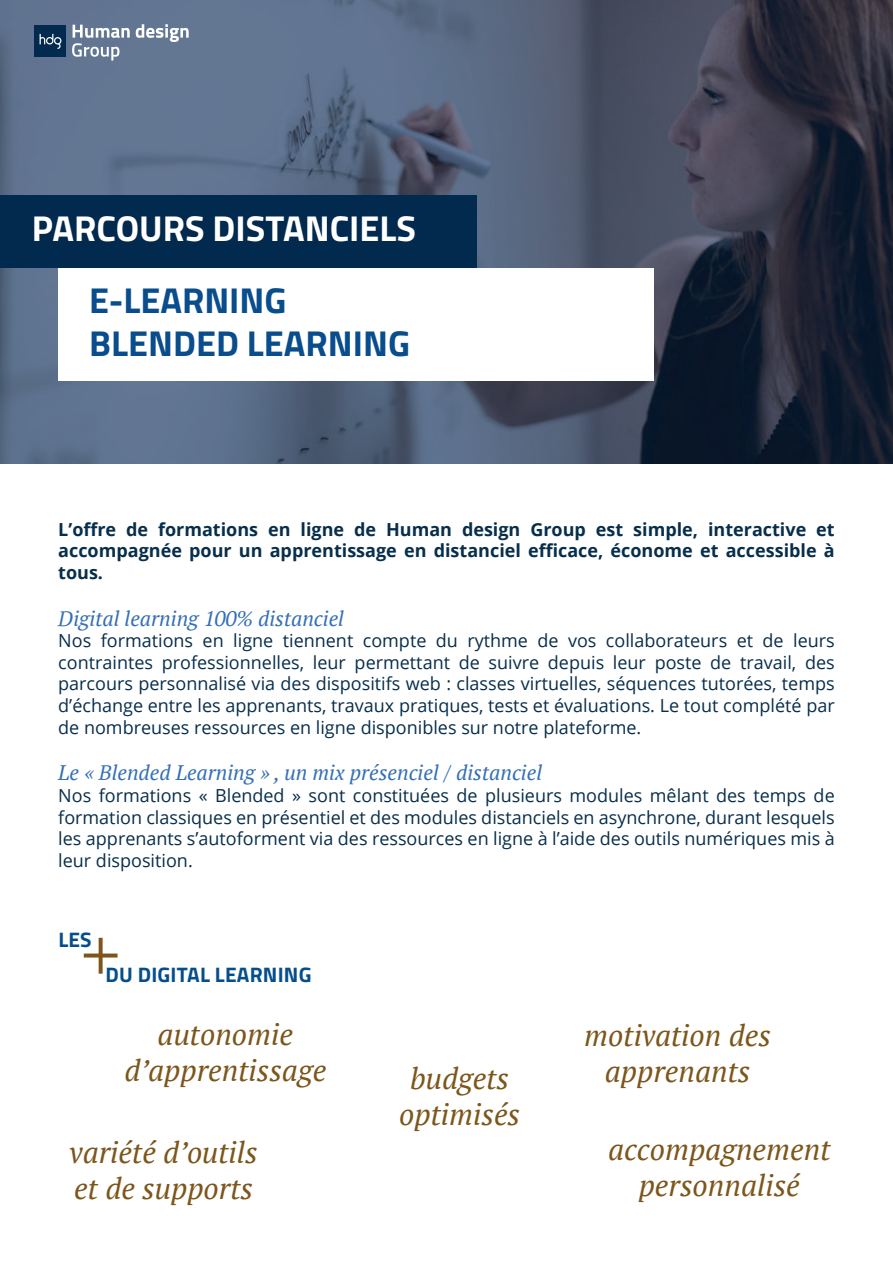
<style>
.page{position:relative;width:893px;height:1263px;background:#fff}
.page>*{position:absolute;margin:0;border:0;box-sizing:border-box;transform-origin:0 0}
.t1{font:italic 75px "PT Serif";color:#7c561b}
.t2{font:700 36px "Titillium";color:#094d8d}
.t3{font:700 36px "Titillium";color:#fff}
.t4{font:italic 30px "PT Serif";color:#7c561b}
.t5{font:italic 21px "PT Serif";color:#346fb7}
.t6{font:700 21px "Titillium";letter-spacing:.01em;color:#064e8b}
.t7{font:18px/21.6px "Open Sans";color:#072e4a;text-align:justify}
.t8{font:700 18px/21.6px "Open Sans";color:#072e4a;text-align:justify}
</style>
<div class="page">
<img style="left:0;top:0;width:893px;height:463px">
<div style="left:0;top:196px;width:476px;height:72px;background:#022a4e"></div>
<div style="left:34px;top:25px;width:32px;height:32px;background:#022a4e"></div>
<svg style="left:136px;top:24px;width:53px;height:18px"></svg>
<svg style="left:72px;top:25px;width:58px;height:36px"></svg>
<svg style="left:40px;top:34px;width:21px;height:15px"></svg>
<hr style="left:892px;top:196px;width:1px;height:72px;background:#022a4e">
<div style="left:58px;top:268px;width:596px;height:113px;background:#fff"></div>
<p class="t3" style="left:32px;top:201px;width:386px">PARCOURS DISTANCIELS</p>
<p class="t2" style="left:89px;top:273px;width:199px">E-LEARNING</p>
<p class="t2" style="left:89px;top:316px;width:322px">BLENDED LEARNING</p>
<p class="t8" style="left:58px;top:518px;width:778px">L’offre de formations en ligne de Human design Group est simple, interactive et accompagnée pour un apprentissage en distanciel efficace, économe et accessible à tous.</p>
<p class="t5" style="left:58px;top:605px;width:287px">Digital learning 100% distanciel</p>
<p class="t7" style="left:58px;top:629px;width:778px">Nos formations en ligne tiennent compte du rythme de vos collaborateurs et de leurs contraintes professionnelles, leur permettant de suivre depuis leur poste de travail, des parcours personnalisé via des dispositifs web : classes virtuelles, séquences tutorées, temps d’échange entre les apprenants, travaux pratiques, tests et évaluations. Le tout complété par de nombreuses ressources en ligne disponibles sur notre plateforme.</p>
<p class="t5" style="left:58px;top:759px;width:485px">Le « Blended Learning » , un mix présenciel / distanciel</p>
<p class="t7" style="left:58px;top:784px;width:778px">Nos formations « Blended » sont constituées de plusieurs modules mêlant des temps de formation classiques en présentiel et des modules distanciels en asynchrone, durant lesquels les apprenants s’autoforment via des ressources en ligne à l’aide des outils numériques mis à leur disposition.</p>
<p class="t6" style="left:58px;top:924px;width:35px">LES</p>
<p class="t1" style="left:81px;top:907px;width:41px">+</p>
<p class="t6" style="left:106px;top:958px;width:207px">DU DIGITAL LEARNING</p>
<p class="t4" style="left:158px;top:1016px;width:137px">autonomie</p>
<p class="t4" style="left:124px;top:1052px;width:203px">d’apprentissage</p>
<p class="t4" style="left:70px;top:1133px;width:190px">variété d’outils</p>
<p class="t4" style="left:74px;top:1169px;width:180px">et de supports</p>
<p class="t4" style="left:410px;top:1060px;width:101px">budgets</p>
<p class="t4" style="left:399px;top:1096px;width:122px">optimisés</p>
<p class="t4" style="left:584px;top:1016px;width:188px">motivation des</p>
<p class="t4" style="left:605px;top:1052px;width:147px">apprenants</p>
<p class="t4" style="left:608px;top:1130px;width:224px">accompagnement</p>
<p class="t4" style="left:639px;top:1166px;width:163px">personnalisé</p>
</div>
